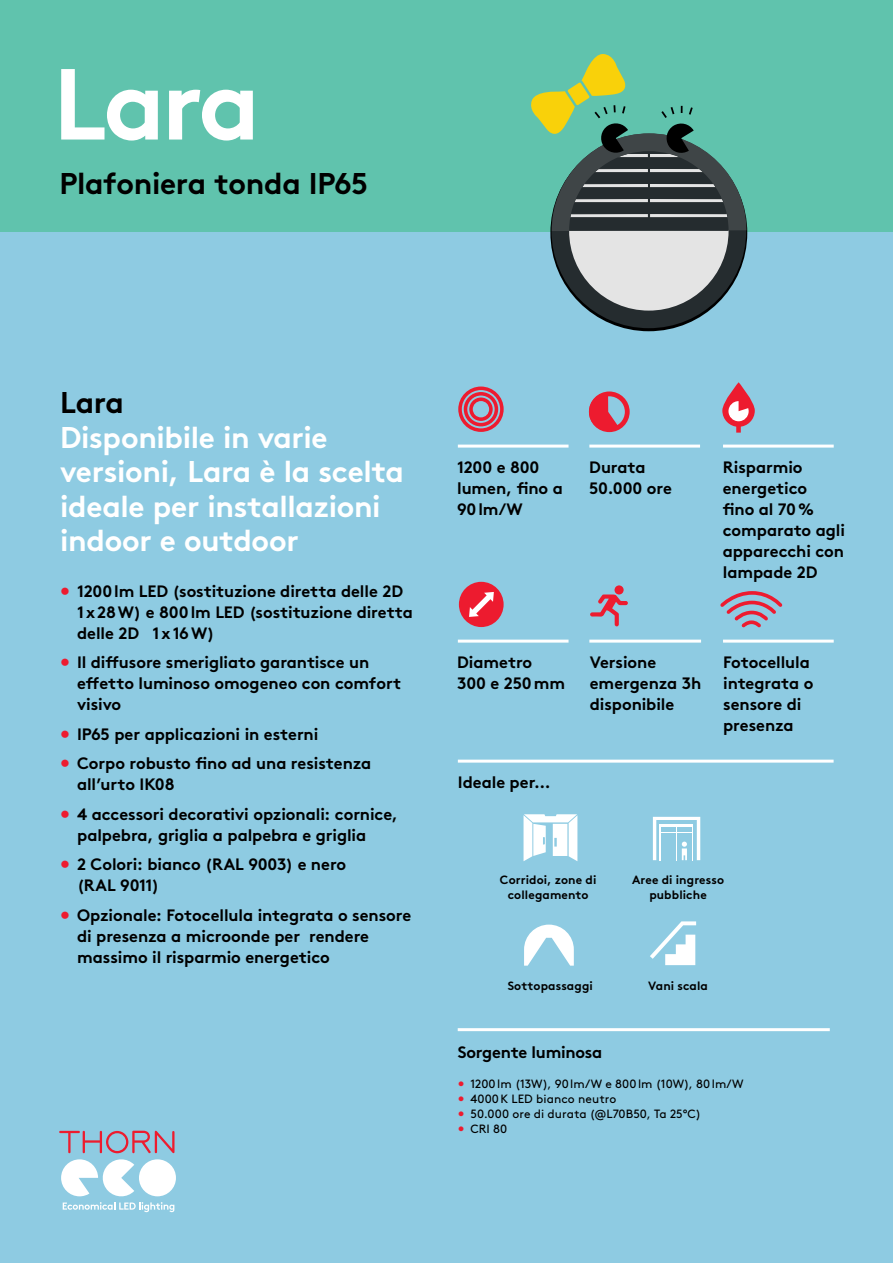
<style>
.page{position:relative;width:893px;height:1263px;background:#8ecbe2}
.page>*{position:absolute;margin:0;border:0;box-sizing:border-box;transform-origin:0 0}
.t1{font:700 100.65px "Brown";color:#fff}
.t2{font:700 30px/34.5px "Brown";letter-spacing:-.01em;color:#fff}
.t3{font:700 30px "Brown";letter-spacing:-.015em;color:#000}
.t4{font:700 16.5px/21px "Brown";letter-spacing:-.005em;color:#000}
.t5{font:12px "Brown";letter-spacing:.005em;color:#000}
.t6{font:700 12px/15px "Brown";letter-spacing:.01em;color:#000;text-align:center}
.s1{color:#ed1b2f}
</style>
<div class="page">
<div style="left:0;top:0;width:893px;height:232px;background:#60c3ad"></div>
<div style="left:551px;top:133px;width:195px;height:195px;background:#252c2f;border-radius:50%"></div>
<div style="left:569px;top:151px;width:160px;height:160px;background:#e4e4e4;border-radius:50%"></div>
<svg style="left:531px;top:54px;width:215px;height:177px"></svg>
<hr style="left:458px;top:1028px;width:372px;height:3px;background:#fff">
<div style="left:459px;top:582px;width:45px;height:45px;background:#ed1b2f;border-radius:50%"></div>
<svg style="left:469px;top:592px;width:25px;height:25px"></svg>
<svg style="left:722px;top:382px;width:33px;height:45px"></svg>
<div style="left:736px;top:423px;width:5px;height:10px;background:#ed1b2f"></div>
<div style="left:728px;top:401px;width:21px;height:20px;background:#fff;border-radius:50%"></div>
<svg style="left:739px;top:396px;width:15px;height:15px"></svg>
<svg style="left:458px;top:386px;width:46px;height:46px"></svg>
<div style="left:589px;top:393px;width:38px;height:38px;background:#ed1b2f;border-radius:50%"></div>
<svg style="left:608px;top:397px;width:22px;height:36px"></svg>
<div style="left:589px;top:391px;width:41px;height:41px;border:5px solid #ed1b2f;border-radius:50%"></div>
<svg style="left:590px;top:594px;width:38px;height:32px"></svg>
<div style="left:614px;top:585px;width:10px;height:9px;background:#ed1b2f;border-radius:50%"></div>
<svg style="left:720px;top:591px;width:63px;height:37px"></svg>
<svg style="left:523px;top:814px;width:54px;height:47px"></svg>
<svg style="left:653px;top:817px;width:47px;height:43px"></svg>
<svg style="left:650px;top:921px;width:46px;height:44px"></svg>
<svg style="left:524px;top:924px;width:50px;height:42px"></svg>
<hr style="left:458px;top:445px;width:110px;height:3px;background:#fff">
<hr style="left:589px;top:445px;width:111px;height:3px;background:#fff">
<hr style="left:723px;top:445px;width:111px;height:3px;background:#fff">
<hr style="left:458px;top:640px;width:110px;height:3px;background:#fff">
<hr style="left:589px;top:640px;width:112px;height:3px;background:#fff">
<hr style="left:723px;top:640px;width:111px;height:3px;background:#fff">
<hr style="left:458px;top:760px;width:376px;height:3px;background:#fff">
<svg style="left:59px;top:1130px;width:116px;height:82px"></svg>
<h1 class="t1" style="left:53px;top:23px;width:209px">Lara</h1>
<h2 class="t3" style="left:60px;top:160px;width:310px">Plafoniera tonda IP65</h2>
<h2 class="t3" style="left:60px;top:378px;width:65px">Lara</h2>
<h2 class="t2" style="left:60px;top:417px;width:345px">Disponibile in varie versioni, Lara è la scelta ideale per installazioni indoor e outdoor</h2>
<p class="t4" style="left:77px;top:578px;width:337px;text-indent:-17px"><span class="s1">•</span> 1200lm LED (sostituzione diretta delle 2D<br>1x28W) e 800lm LED (sostituzione diretta delle 2D 1x16W)</p>
<p class="t4" style="left:77px;top:650px;width:326px;text-indent:-17px"><span class="s1">•</span> Il diffusore smerigliato garantisce un effetto luminoso omogeneo con comfort visivo</p>
<p class="t4" style="left:60px;top:721px;width:260px"><span class="s1">•</span> IP65 per applicazioni in esterni</p>
<p class="t4" style="left:77px;top:751px;width:296px;text-indent:-17px"><span class="s1">•</span> Corpo robusto fino ad una resistenza all’urto IK08</p>
<p class="t4" style="left:77px;top:802px;width:322px;text-indent:-17px"><span class="s1">•</span> 4 accessori decorativi opzionali: cornice, palpebra, griglia a palpebra e griglia</p>
<p class="t4" style="left:77px;top:852px;width:271px;text-indent:-17px"><span class="s1">•</span> 2 Colori: bianco (RAL 9003) e nero (RAL 9011)</p>
<p class="t4" style="left:77px;top:903px;width:336px;text-indent:-17px"><span class="s1">•</span> Opzionale: Fotocellula integrata o sensore di presenza a microonde per rendere massimo il risparmio energetico</p>
<p class="t4" style="left:457px;top:455px;width:107px">1200 e 800 lumen, fino a<br>90lm/W</p>
<p class="t4" style="left:723px;top:455px;width:124px">Risparmio energetico<br>fino al 70% comparato agli apparecchi con lampade 2D</p>
<p class="t4" style="left:589px;top:455px;width:84px">Durata<br>50.000 ore</p>
<p class="t4" style="left:457px;top:650px;width:109px">Diametro<br>300 e 250mm</p>
<p class="t4" style="left:590px;top:650px;width:113px">Versione emergenza 3h disponibile</p>
<p class="t4" style="left:458px;top:770px;width:94px">Ideale per...</p>
<p class="t4" style="left:723px;top:650px;width:92px">Fotocellula integrata o sensore di presenza</p>
<p class="t6" style="left:500px;top:871px;width:98px">Corridoi, zone di collegamento</p>
<p class="t6" style="left:508px;top:977px;width:87px">Sottopassaggi</p>
<p class="t6" style="left:632px;top:871px;width:93px">Aree di ingresso pubbliche</p>
<p class="t6" style="left:648px;top:977px;width:61px">Vani scala</p>
<p class="t4" style="left:458px;top:1040px;width:146px">Sorgente luminosa</p>
<p class="t5" style="left:458px;top:1075px;width:287px"><span class="s1">•</span> 1200lm (13W), 90lm/W e 800lm (10W), 80lm/W</p>
<p class="t5" style="left:458px;top:1090px;width:160px"><span class="s1">•</span> 4000K LED bianco neutro</p>
<p class="t5" style="left:458px;top:1105px;width:245px"><span class="s1">•</span> 50.000 ore di durata (@L70B50, Ta 25°C)</p>
<p class="t5" style="left:458px;top:1120px;width:51px"><span class="s1">•</span> CRI 80</p>
</div>
